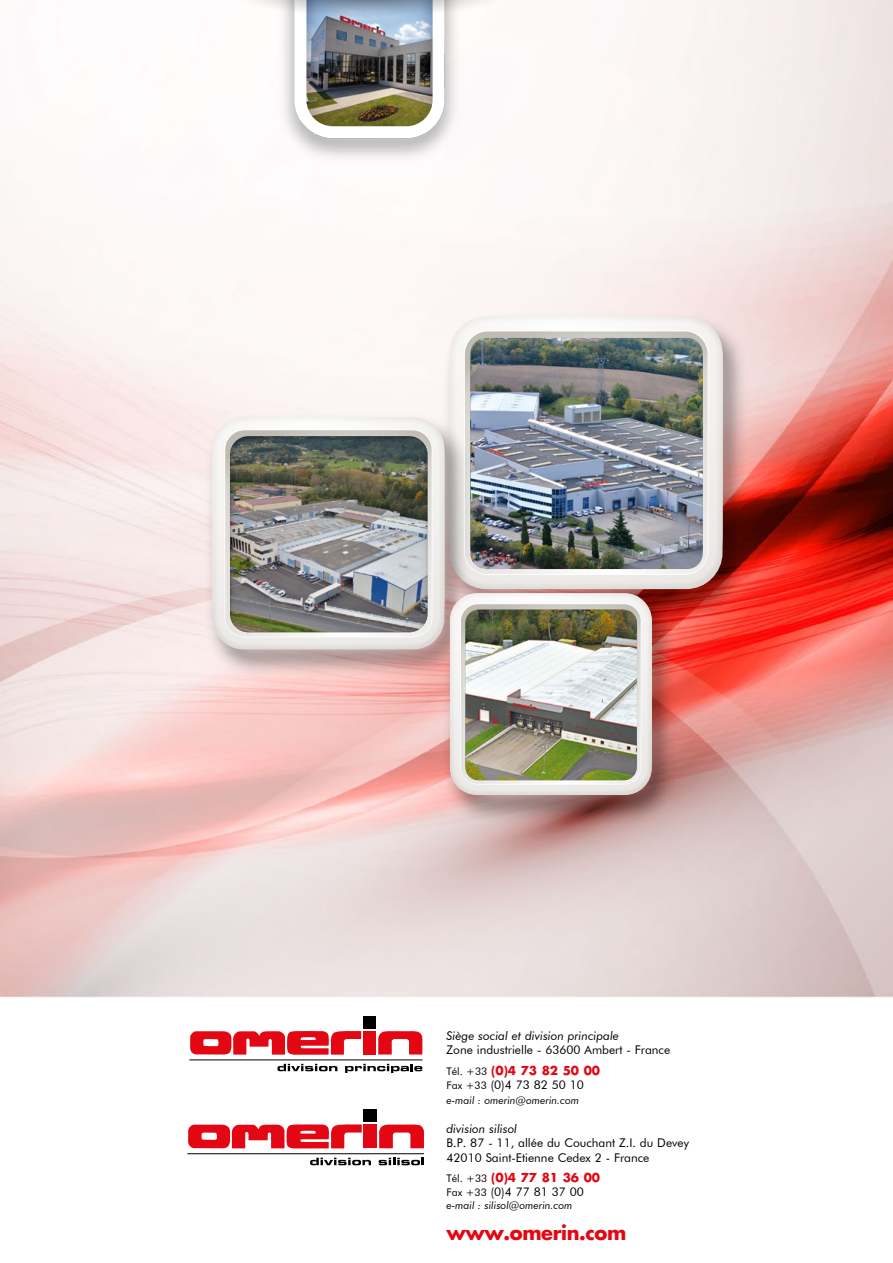
<style>
.page{position:relative;width:893px;height:1263px;background:#fff}
.page>*{position:absolute;margin:0;border:0;box-sizing:border-box;transform-origin:0 0}
.Normal_e{font:700 19.5px "Futura Std";letter-spacing:-.02em;color:#e30613}
.Normal_e-2{font:12px "Futura BT";color:#000}
.Normal_e-3{font:italic 12px "Futura BT";color:#000}
.Normal_e-4{font:700 12px "Futura Std";color:#e30613}
.Normal_e-5{font:italic 10.5px "Futura BT";color:#000}
.s1{font-family:"Futura BT";font-weight:400;font-size:10.5px;color:#000}
.s2{font-size:10.5px}
</style>
<div class="page">
<img style="left:0;top:0;width:893px;height:1166px">
<img style="left:436px;top:307px;width:318px;height:317px">
<svg style="left:456px;top:323px;width:260px;height:260px"></svg>
<svg style="left:465px;top:331px;width:243px;height:243px"></svg>
<img style="left:199px;top:408px;width:276px;height:276px">
<svg style="left:218px;top:423px;width:221px;height:221px"></svg>
<img style="left:437px;top:584px;width:246px;height:246px">
<svg style="left:225px;top:430px;width:207px;height:207px"></svg>
<svg style="left:450px;top:593px;width:202px;height:202px"></svg>
<img style="left:230px;top:436px;width:198px;height:196px">
<img style="left:465px;top:610px;width:172px;height:170px">
<img style="left:470px;top:338px;width:233px;height:231px">
<img style="left:272px;top:138px;width:195px;height:31px">
<img style="left:239px;top:0;width:258px;height:138px">
<svg style="left:277px;top:1064px;width:60px;height:7px"></svg>
<svg style="left:345px;top:1064px;width:77px;height:9px"></svg>
<svg style="left:378px;top:1030px;width:44px;height:24px"></svg>
<svg style="left:190px;top:1030px;width:171px;height:25px"></svg>
<div style="left:363px;top:1031px;width:13px;height:24px;background:#e30613"></div>
<hr style="left:189px;top:1059px;width:233px;height:1px;background:#000">
<div style="left:363px;top:1016px;width:13px;height:12px;background:#000"></div>
<svg style="left:310px;top:1158px;width:61px;height:7px"></svg>
<svg style="left:378px;top:1158px;width:46px;height:7px"></svg>
<svg style="left:379px;top:1124px;width:45px;height:24px"></svg>
<svg style="left:188px;top:1124px;width:174px;height:24px"></svg>
<div style="left:364px;top:1124px;width:13px;height:24px;background:#e30613"></div>
<hr style="left:187px;top:1153px;width:237px;height:1px;background:#000">
<div style="left:364px;top:1110px;width:13px;height:12px;background:#000"></div>
<p class="Normal_e-3" style="left:446px;top:1028px;width:174px">Siège social et division principale</p>
<p class="Normal_e-2" style="left:446px;top:1043px;width:225px">Zone industrielle - 63600 Ambert - France</p>
<p class="Normal_e-4" style="left:446px;top:1062px;width:155px"><span class="s1">Tél. +33</span> (0)4 73 82 50 00</p>
<p class="Normal_e-2" style="left:446px;top:1078px;width:139px"><span class="s2">Fax +33</span> (0)4 73 82 50 10</p>
<p class="Normal_e-5" style="left:446px;top:1093px;width:134px">e-mail : omerin@omerin.com</p>
<p class="Normal_e-3" style="left:446px;top:1121px;width:72px">division silisol</p>
<p class="Normal_e-2" style="left:446px;top:1136px;width:244px">B.P. 87 - 11, allée du Couchant Z.I. du Devey</p>
<p class="Normal_e-2" style="left:446px;top:1150px;width:204px">42010 Saint-Etienne Cedex 2 - France</p>
<p class="Normal_e-4" style="left:446px;top:1169px;width:155px"><span class="s1">Tél. +33</span> (0)4 77 81 36 00</p>
<p class="Normal_e-2" style="left:446px;top:1185px;width:139px"><span class="s2">Fax +33</span> (0)4 77 81 37 00</p>
<p class="Normal_e-5" style="left:446px;top:1199px;width:128px">e-mail : silisol@omerin.com</p>
<p class="Normal_e" style="left:446px;top:1220px;width:181px">www.omerin.com</p>
</div>
